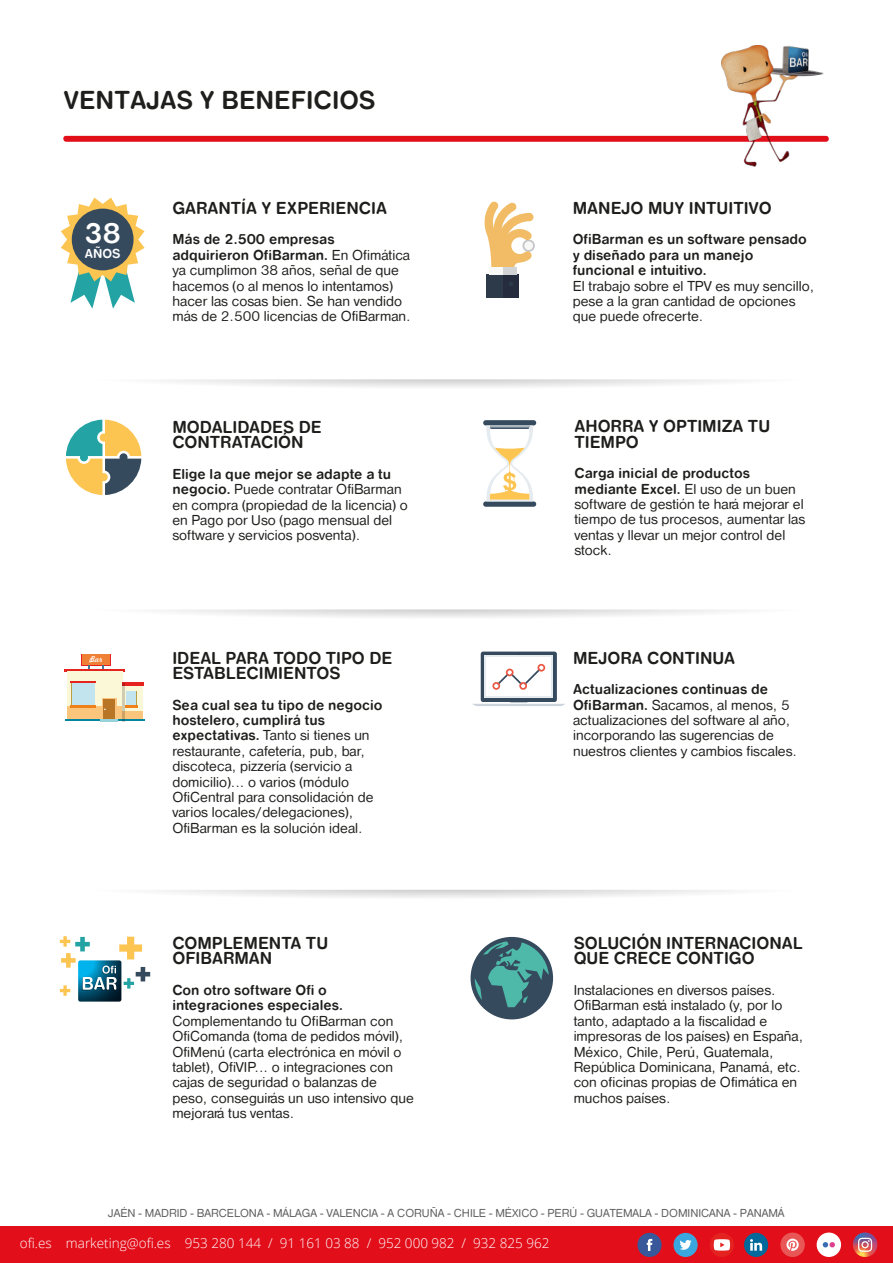
<style>
.page{position:relative;width:893px;height:1263px;background:#fff}
.page>*{position:absolute;margin:0;border:0;box-sizing:border-box;transform-origin:0 0}
.t1{font:30px "Nimbus San D Bold Ro 1";color:#fff}
.t2{font:27px "Nimbus San D Bold Ro 1";color:#1e1e1c}
.t3{font:18px/15.3px "Nimbus San D Bold Ro 1";color:#1e1e1c}
.t4{font:15px/15.3px "Nimbus San D Regu Ro 1";color:#1e1e1c}
.t5{font:15px/15.3px "Nimbus San D Bold Ro 1";color:#1e1e1c}
.t6{font:300 13.5px "Open Sans";color:#fff}
.t7{font:13.5px "Nimbus San D Bold Ro 1";color:#fff}
.t8{font:12px "Nimbus San D Regu Ro 1";color:#5e5e5e}
.t9{font:7.8px "Freehand 521 BT Regular C";color:#fff}
.s1{font-family:"Nimbus San D Regu Ro 1"}
.s2{font-family:"Nimbus San D Bold Ro 1"}
</style>
<div class="page">
<svg style="left:66px;top:420px;width:75px;height:75px"></svg>
<svg style="left:522px;top:239px;width:13px;height:13px"></svg>
<svg style="left:484px;top:201px;width:49px;height:66px"></svg>
<div style="left:503px;top:274px;width:16px;height:24px;background:#252c3d"></div>
<div style="left:487px;top:274px;width:16px;height:24px;background:#2c3a49"></div>
<svg style="left:509px;top:282px;width:4px;height:4px"></svg>
<div style="left:524px;top:241px;width:9px;height:9px;background:#f8f8f6;border-radius:50%"></div>
<div style="left:489px;top:267px;width:14px;height:7px;background:#f8f8f6"></div>
<div style="left:503px;top:267px;width:14px;height:7px;background:#d1d3d4"></div>
<svg style="left:483px;top:420px;width:53px;height:87px"></svg>
<svg style="left:164px;top:379px;width:570px;height:8px"></svg>
<svg style="left:156px;top:890px;width:577px;height:8px"></svg>
<svg style="left:163px;top:609px;width:572px;height:8px"></svg>
<div style="left:63px;top:136px;width:766px;height:6px;background:#e20e1a;border-radius:3px"></div>
<div style="left:0;top:1227px;width:893px;height:36px;background:#e20e1a"></div>
<hr style="left:65px;top:668px;width:60px;height:3px;background:#e5231f">
<div style="left:81px;top:654px;width:30px;height:11px;background:#e5231f"></div>
<div style="left:82px;top:654px;width:28px;height:11px;background:#f08035"></div>
<div style="left:67px;top:671px;width:55px;height:35px;background:#fbf8d8"></div>
<div style="left:67px;top:706px;width:55px;height:13px;background:#fbc67b"></div>
<div style="left:122px;top:710px;width:21px;height:9px;background:#fbc67b"></div>
<div style="left:122px;top:686px;width:21px;height:24px;background:#fbf8d8"></div>
<hr style="left:122px;top:683px;width:22px;height:3px;background:#e5231f">
<hr style="left:70px;top:681px;width:26px;height:2px;background:#e5231f">
<hr style="left:70px;top:705px;width:26px;height:2px;background:#f08118">
<svg style="left:71px;top:683px;width:24px;height:22px"></svg>
<div style="left:72px;top:683px;width:22px;height:22px;background:#c1e4ef"></div>
<div style="left:126px;top:691px;width:10px;height:14px;background:#c1e4ef"></div>
<svg style="left:125px;top:705px;width:12px;height:2px"></svg>
<div style="left:102px;top:698px;width:15px;height:21px;background:#fbc57f"></div>
<hr style="left:65px;top:719px;width:57px;height:2px;background:#02869f">
<hr style="left:122px;top:719px;width:23px;height:2px;background:#02869f">
<svg style="left:101px;top:719px;width:17px;height:2px"></svg>
<hr style="left:122px;top:683px;width:3px;height:38px;background:#1d1d1b">
<div style="left:103px;top:699px;width:12px;height:20px;background:#b97526"></div>
<svg style="left:473px;top:651px;width:92px;height:55px"></svg>
<div style="left:471px;top:937px;width:82px;height:82px;background:#364a5e;border-radius:50%"></div>
<svg style="left:475px;top:941px;width:74px;height:66px"></svg>
<svg style="left:61px;top:198px;width:84px;height:111px"></svg>
<div style="left:72px;top:209px;width:62px;height:61px;background:#364a5e;border-radius:50%"></div>
<svg style="left:60px;top:936px;width:90px;height:65px"></svg>
<img style="left:722px;top:46px;width:102px;height:120px">
<div style="left:780px;top:1232px;width:25px;height:25px;background:#e85756;border-radius:50%"></div>
<svg style="left:786px;top:1238px;width:13px;height:13px"></svg>
<div style="left:817px;top:1232px;width:24px;height:25px;background:#fff;border-radius:50%"></div>
<svg style="left:823px;top:1242px;width:12px;height:5px"></svg>
<svg style="left:853px;top:1232px;width:24px;height:25px"></svg>
<svg style="left:858px;top:1238px;width:14px;height:14px"></svg>
<div style="left:637px;top:1233px;width:25px;height:24px;background:#39589a;border-radius:50%"></div>
<svg style="left:647px;top:1239px;width:5px;height:12px"></svg>
<div style="left:673px;top:1233px;width:25px;height:24px;background:#3aa7df;border-radius:50%"></div>
<svg style="left:680px;top:1240px;width:12px;height:10px"></svg>
<div style="left:744px;top:1233px;width:24px;height:24px;background:#00689a;border-radius:50%"></div>
<svg style="left:750px;top:1239px;width:12px;height:12px"></svg>
<div style="left:710px;top:1233px;width:24px;height:24px;background:#e42321;border-radius:50%"></div>
<svg style="left:714px;top:1239px;width:16px;height:11px"></svg>
<h2 class="t2" style="left:63px;top:85px;width:314px">VENTAJAS Y BENEFICIOS</h2>
<h1 class="t1" style="left:84px;top:216px;width:39px">38</h1>
<p class="t7" style="left:85px;top:245px;width:37px">AÑOS</p>
<p class="t3" style="left:172px;top:200px;width:216px">GARANTÍA Y EXPERIENCIA</p>
<p class="t5" style="left:172px;top:232px;width:239px">Más de 2.500 empresas adquirieron OfiBarman. <span class="s1">En Ofimática</span></p>
<p class="t4" style="left:172px;top:262px;width:240px">ya cumplimon 38 años, señal de que hacemos (o al menos lo intentamos) hacer las cosas bien. Se han vendido más de 2.500 licencias de OfiBarman.</p>
<p class="t3" style="left:172px;top:419px;width:151px">MODALIDADES DE<br>CONTRATACIÓN</p>
<p class="t5" style="left:172px;top:466px;width:220px">Elige la que mejor se adapte a tu</p>
<p class="t4" style="left:172px;top:481px;width:237px"><span class="s2">negocio.</span> Puede contratar OfiBarman en compra (propiedad de la licencia) o en Pago por Uso (pago mensual del software y servicios posventa).</p>
<p class="t3" style="left:573px;top:200px;width:200px">MANEJO MUY INTUITIVO</p>
<p class="t5" style="left:573px;top:232px;width:236px">OfiBarman es un software pensado y diseñado para un manejo funcional e intuitivo.</p>
<p class="t4" style="left:573px;top:278px;width:243px">El trabajo sobre el TPV es muy sencillo, pese a la gran cantidad de opciones que puede ofrecerte.</p>
<p class="t3" style="left:574px;top:418px;width:197px">AHORRA Y OPTIMIZA TU<br>TIEMPO</p>
<p class="t5" style="left:574px;top:465px;width:223px">Carga inicial de productos mediante Excel. <span class="s1">El uso de un buen</span></p>
<p class="t4" style="left:574px;top:496px;width:232px">software de gestión te hará mejorar el tiempo de tus procesos, aumentar las ventas y llevar un mejor control del stock.</p>
<p class="t9" style="left:89px;top:654px;width:15px">Bar</p>
<p class="t3" style="left:573px;top:650px;width:164px">MEJORA CONTINUA</p>
<p class="t5" style="left:573px;top:681px;width:197px">Actualizaciones continuas de</p>
<p class="t4" style="left:573px;top:697px;width:226px"><span class="s2">OfiBarman.</span> Sacamos, al menos, 5 actualizaciones del software al año, incorporando las sugerencias de nuestros clientes y cambios fiscales.</p>
<p class="t3" style="left:172px;top:650px;width:222px">IDEAL PARA TODO TIPO DE<br>ESTABLECIMIENTOS</p>
<p class="t5" style="left:172px;top:697px;width:212px">Sea cual sea tu tipo de negocio hostelero, cumplirá tus</p>
<p class="t4" style="left:172px;top:728px;width:203px"><span class="s2">expectativas.</span> Tanto si tienes un restaurante, cafetería, pub, bar, discoteca, pizzería (servicio a domicilio)... o varios (módulo OfiCentral para consolidación de varios locales/delegaciones), OfiBarman es la solución ideal.</p>
<p class="t3" style="left:172px;top:935px;width:157px">COMPLEMENTA TU<br>OFIBARMAN</p>
<p class="t5" style="left:172px;top:982px;width:172px">Con otro software Ofi o integraciones especiales.</p>
<p class="t4" style="left:172px;top:1013px;width:243px">Complementando tu OfiBarman con OfiComanda (toma de pedidos móvil), OfiMenú (carta electrónica en móvil o tablet), OfiVIP... o integraciones con cajas de seguridad o balanzas de peso, conseguirás un uso intensivo que mejorará tus ventas.</p>
<p class="t3" style="left:574px;top:935px;width:230px">SOLUCIÓN INTERNACIONAL<br>QUE CRECE CONTIGO</p>
<p class="t4" style="left:574px;top:982px;width:231px">Instalaciones en diversos países.<br>OfiBarman está instalado (y, por lo tanto, adaptado a la fiscalidad e impresoras de los países) en España,<br>México, Chile, Perú, Guatemala,<br>República Dominicana, Panamá, etc. con oficinas propias de Ofimática en muchos países.</p>
<p class="t8" style="left:108px;top:1206px;width:678px">JAÉN - MADRID - BARCELONA - MÁLAGA - VALENCIA - A CORUÑA - CHILE - MÉXICO - PERÚ - GUATEMALA - DOMINICANA - PANAMÁ</p>
<p class="t6" style="left:20px;top:1234px;width:531px">ofi.es marketing@ofi.es 953 280 144 / 91 161 03 88 / 952 000 982 / 932 825 962</p>
</div>
